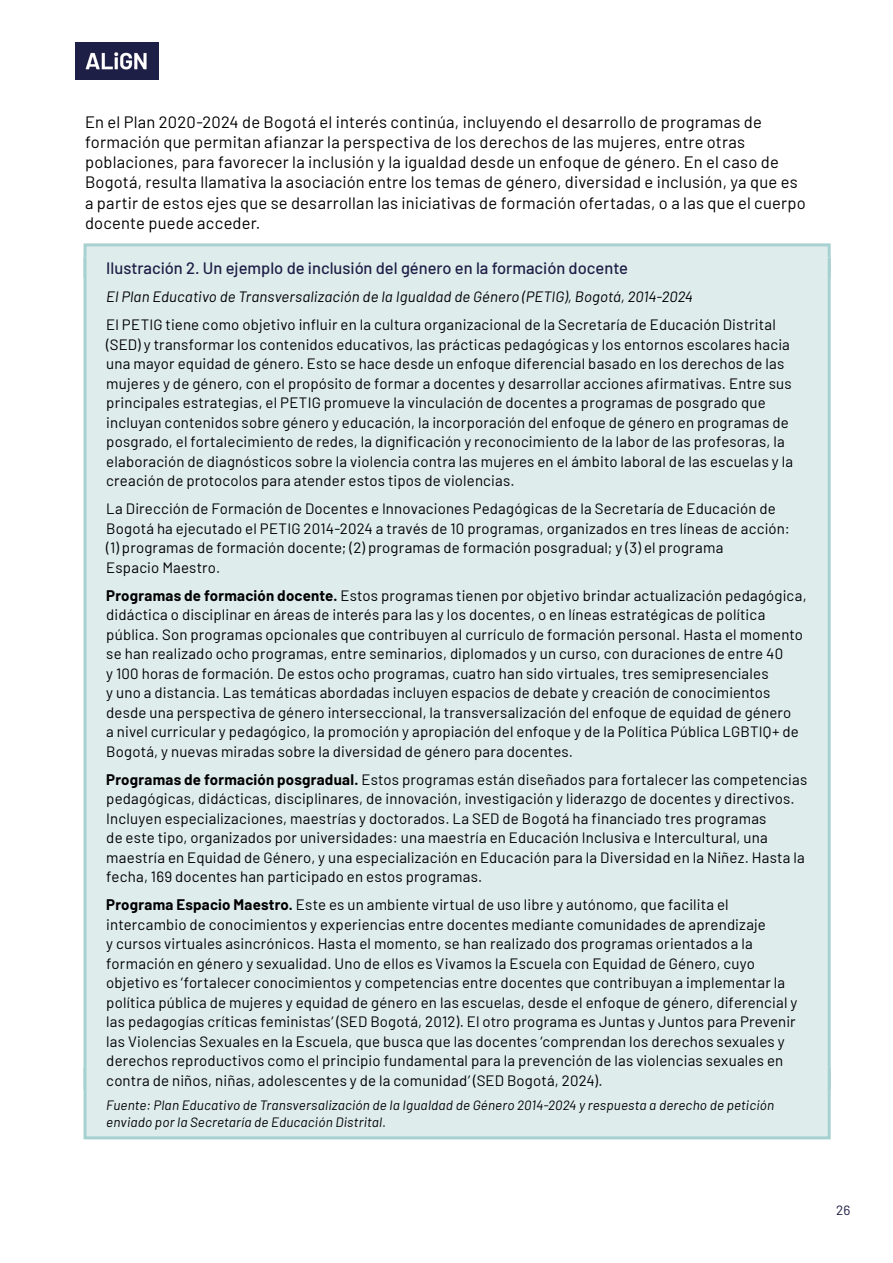
<style>
.page{position:relative;width:893px;height:1263px;background:#fff}
.page>*{position:absolute;margin:0;border:0;box-sizing:border-box;transform-origin:0 0}
.t1{font:16.5px/20.2px "Barlow";letter-spacing:.01em;color:#000}
.t2{font:500 16.5px "Barlow";color:#1e1e46}
.t3{font:15px/19.5px "Barlow";letter-spacing:.01em;color:#000}
.t4{font:italic 15px "Barlow";letter-spacing:.01em;color:#000}
.t5{font:italic 13.5px/16.2px "Barlow";letter-spacing:.015em;color:#000}
.t6{font:13.5px "Barlow";color:#1e1e46}
.s1{font-weight:700}
</style>
<div class="page">
<img style="left:75px;top:42px;width:83px;height:37px">
<div style="left:85px;top:245px;width:744px;height:32px;background:#deeceb"></div>
<div style="left:84px;top:243px;width:747px;height:36px;border:3px solid #a7d1d1"></div>
<div style="left:85px;top:257px;width:744px;height:832px;background:#deeceb"></div>
<div style="left:85px;top:1067px;width:744px;height:71px;background:#deeceb"></div>
<div style="left:84px;top:1066px;width:747px;height:73px;border:3px solid #a7d1d1"></div>
<p class="t1" style="left:85px;top:110px;width:722px">En el Plan 2020-2024 de Bogotá el interés continúa, incluyendo el desarrollo de programas de formación que permitan afianzar la perspectiva de los derechos de las mujeres, entre otras poblaciones, para favorecer la inclusión y la igualdad desde un enfoque de género. En el caso de Bogotá, resulta llamativa la asociación entre los temas de género, diversidad e inclusión, ya que es a partir de estos ejes que se desarrollan las iniciativas de formación ofertadas, o a las que el cuerpo docente puede acceder.</p>
<p class="t2" style="left:106px;top:256px;width:523px">Ilustración 2. Un ejemplo de inclusión del género en la formación docente</p>
<p class="t4" style="left:106px;top:286px;width:588px">El Plan Educativo de Transversalización de la Igualdad de Género (PETIG), Bogotá, 2014-2024</p>
<p class="t3" style="left:106px;top:314px;width:688px">El PETIG tiene como objetivo influir en la cultura organizacional de la Secretaría de Educación Distrital (SED) y transformar los contenidos educativos, las prácticas pedagógicas y los entornos escolares hacia una mayor equidad de género. Esto se hace desde un enfoque diferencial basado en los derechos de las mujeres y de género, con el propósito de formar a docentes y desarrollar acciones afirmativas. Entre sus principales estrategias, el PETIG promueve la vinculación de docentes a programas de posgrado que incluyan contenidos sobre género y educación, la incorporación del enfoque de género en programas de posgrado, el fortalecimiento de redes, la dignificación y reconocimiento de la labor de las profesoras, la elaboración de diagnósticos sobre la violencia contra las mujeres en el ámbito laboral de las escuelas y la creación de protocolos para atender estos tipos de violencias.</p>
<p class="t3" style="left:106px;top:498px;width:685px">La Dirección de Formación de Docentes e Innovaciones Pedagógicas de la Secretaría de Educación de Bogotá ha ejecutado el PETIG 2014-2024 a través de 10 programas, organizados en tres líneas de acción: (1) programas de formación docente; (2) programas de formación posgradual; y (3) el programa<br>Espacio Maestro.</p>
<p class="t3" style="left:106px;top:584px;width:702px"><span class="s1">Programas de formación docente.</span> Estos programas tienen por objetivo brindar actualización pedagógica, didáctica o disciplinar en áreas de interés para las y los docentes, o en líneas estratégicas de política pública. Son programas opcionales que contribuyen al currículo de formación personal. Hasta el momento se han realizado ocho programas, entre seminarios, diplomados y un curso, con duraciones de entre 40<br>y 100 horas de formación. De estos ocho programas, cuatro han sido virtuales, tres semipresenciales<br>y uno a distancia. Las temáticas abordadas incluyen espacios de debate y creación de conocimientos desde una perspectiva de género interseccional, la transversalización del enfoque de equidad de género<br>a nivel curricular y pedagógico, la promoción y apropiación del enfoque y de la Política Pública LGBTIQ+ de Bogotá, y nuevas miradas sobre la diversidad de género para docentes.</p>
<p class="t3" style="left:106px;top:768px;width:702px"><span class="s1">Programas de formación posgradual.</span> Estos programas están diseñados para fortalecer las competencias pedagógicas, didácticas, disciplinares, de innovación, investigación y liderazgo de docentes y directivos.<br>Incluyen especializaciones, maestrías y doctorados. La SED de Bogotá ha financiado tres programas<br>de este tipo, organizados por universidades: una maestría en Educación Inclusiva e Intercultural, una maestría en Equidad de Género, y una especialización en Educación para la Diversidad en la Niñez. Hasta la fecha, 169 docentes han participado en estos programas.</p>
<p class="t3" style="left:106px;top:894px;width:693px"><span class="s1">Programa Espacio Maestro.</span> Este es un ambiente virtual de uso libre y autónomo, que facilita el intercambio de conocimientos y experiencias entre docentes mediante comunidades de aprendizaje<br>y cursos virtuales asincrónicos. Hasta el momento, se han realizado dos programas orientados a la formación en género y sexualidad. Uno de ellos es Vivamos la Escuela con Equidad de Género, cuyo objetivo es ‘fortalecer conocimientos y competencias entre docentes que contribuyan a implementar la política pública de mujeres y equidad de género en las escuelas, desde el enfoque de género, diferencial y las pedagogías críticas feministas’ (SED Bogotá, 2012). El otro programa es Juntas y Juntos para Prevenir las Violencias Sexuales en la Escuela, que busca que las docentes ‘comprendan los derechos sexuales y derechos reproductivos como el principio fundamental para la prevención de las violencias sexuales en contra de niños, niñas, adolescentes y de la comunidad’ (SED Bogotá, 2024).</p>
<p class="t5" style="left:106px;top:1096px;width:669px">Fuente: Plan Educativo de Transversalización de la Igualdad de Género 2014-2024 y respuesta a derecho de petición enviado por la Secretaría de Educación Distrital.</p>
<p class="t6" style="left:836px;top:1200px;width:16px">26</p>
</div>
